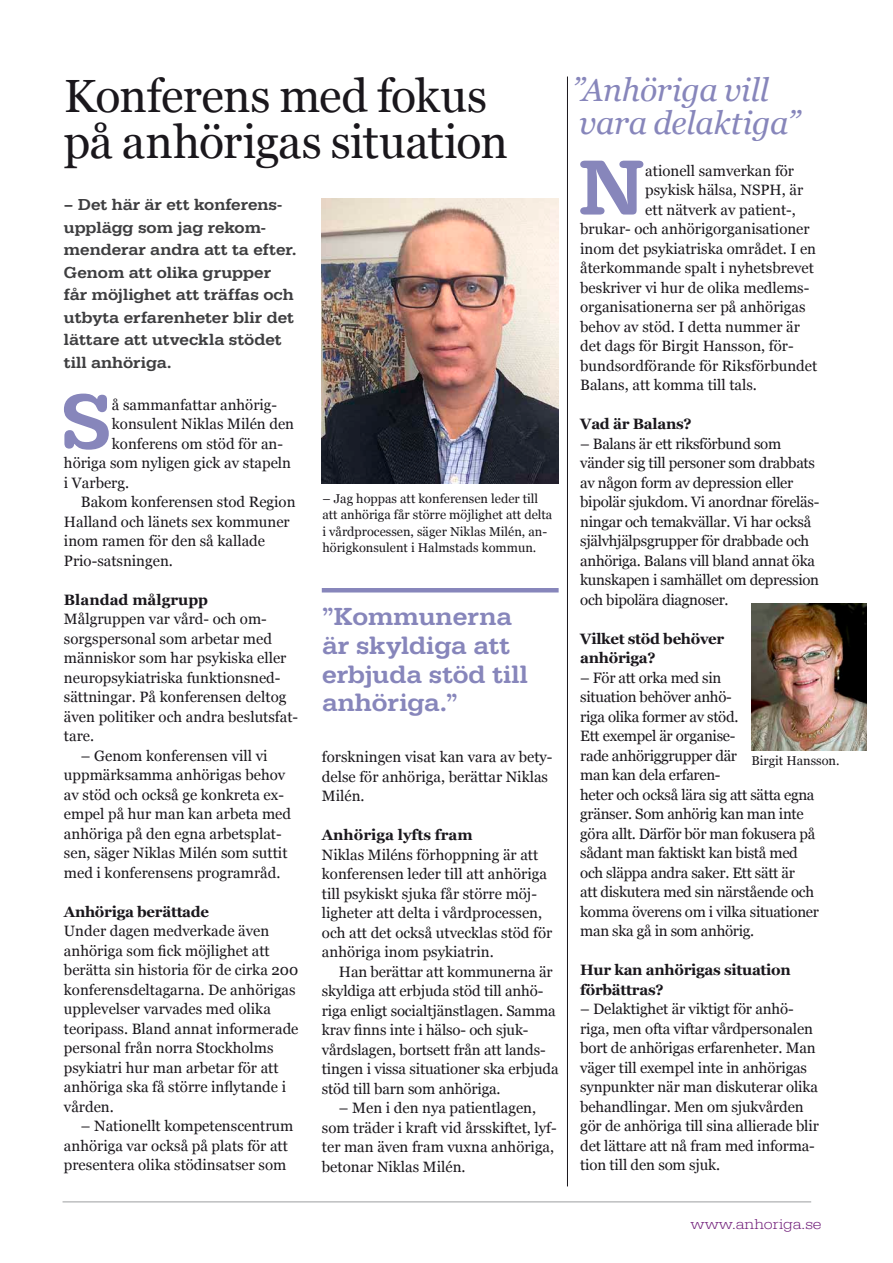
<style>
.page{position:relative;width:893px;height:1263px;background:#fff}
.page>*{position:absolute;margin:0;border:0;box-sizing:border-box;transform-origin:0 0}
.t1{font:500 80.85px "Typewriter URW Wid";color:#8786bb}
.t2{font:46.5px/46.5px "Georgia";letter-spacing:-.015em;color:#1a171c}
.t3{font:italic 32.25px/33.5px "Georgia";letter-spacing:-.01em;color:#8786bb}
.t4{font:500 25.65px/28.7px "Typewriter URW Wid";color:#8786bb}
.t5{font:500 16.5px/22.5px "Typewriter URW Wid";color:#3e3e40}
.t6{font:15px/19.5px "Georgia";color:#1a171c}
.t7{font:15px/19.5px "Georgia";letter-spacing:-.02em;color:#1a171c}
.t8{font:700 15px/19.5px "Georgia";letter-spacing:-.02em;color:#1a171c}
.t9{font:700 15px "Georgia";color:#1a171c}
.t10{font:300 15px "Typewriter URW Ext Wid";color:#701d79}
.t11{font:12.75px/16.5px "Georgia";color:#1a171c}
</style>
<div class="page">
<hr style="left:63px;top:1201px;width:748px;height:1px;background:#9d9ea0">
<hr style="left:567px;top:77px;width:1px;height:1109px;background:#1a171c">
<img style="left:322px;top:199px;width:236px;height:284px">
<hr style="left:322px;top:588px;width:237px;height:4px;background:#8786bb">
<img style="left:751px;top:604px;width:116px;height:147px">
<h2 class="t2" style="left:64px;top:73px;width:446px">Konferens med fokus på anhörigas situation</h2>
<p class="t5" style="left:64px;top:194px;width:234px">– Det här är ett konferens&shy;upplägg som jag rekom&shy;menderar andra att ta efter.<br>Genom att olika grupper får möjlighet att träffas och utbyta erfarenheter blir det lättare att utveckla stödet till anhöriga.</p>
<h1 class="t1" style="left:61px;top:374px;width:53px">S</h1>
<p class="t6" style="left:112px;top:395px;width:167px">å sammanfattar anhörig-</p>
<p class="t6" style="left:112px;top:414px;width:184px">konsulent Niklas Milén den</p>
<p class="t6" style="left:112px;top:434px;width:173px">konferens om stöd för an-</p>
<p class="t6" style="left:64px;top:453px;width:229px">höriga som nyligen gick av stapeln</p>
<p class="t6" style="left:64px;top:473px;width:67px">i Varberg.</p>
<p class="t6" style="left:81px;top:492px;width:216px">Bakom konferensen stod Region</p>
<p class="t6" style="left:64px;top:512px;width:227px">Halland och länets sex kommuner</p>
<p class="t6" style="left:64px;top:531px;width:203px">inom ramen för den så kallade</p>
<p class="t6" style="left:64px;top:551px;width:111px">Prio-satsningen.</p>
<p class="t9" style="left:64px;top:591px;width:146px">Blandad målgrupp</p>
<p class="t6" style="left:64px;top:609px;width:236px">Målgruppen var vård- och om&shy;sorgspersonal som arbetar med människor som har psykiska eller neuropsykiatriska funktionsned&shy;sättningar. På konferensen deltog även politiker och andra beslutsfat&shy;tare.</p>
<p class="t6" style="left:64px;top:746px;width:229px;text-indent:17px">– Genom konferensen vill vi uppmärksamma anhörigas behov av stöd och också ge konkreta ex&shy;empel på hur man kan arbeta med anhöriga på den egna arbetsplat&shy;sen, säger Niklas Milén som suttit med i konferensens programråd.</p>
<p class="t8" style="left:64px;top:902px;width:147px">Anhöriga berättade</p>
<p class="t6" style="left:64px;top:921px;width:236px">Under dagen medverkade även anhöriga som fick möjlighet att berätta sin historia för de cirka 200 konferensdeltagarna. De anhörigas upplevelser varvades med olika teoripass. Bland annat informerade personal från norra Stockholms psykiatri hur man arbetar för att anhöriga ska få större inflytande i vården.</p>
<p class="t6" style="left:64px;top:1116px;width:231px;text-indent:17px">– Nationellt kompetenscentrum anhöriga var också på plats för att presentera olika stödinsatser som</p>
<p class="t11" style="left:322px;top:490px;width:231px">– Jag hoppas att konferensen leder till att anhöriga får större möjlighet att delta i vårdprocessen, säger Niklas Milén, an&shy;hörigkonsulent i Halmstads kommun.</p>
<h3 class="t4" style="left:322px;top:603px;width:207px">”Kommunerna är skyldiga att erbjuda stöd till anhöriga.”</h3>
<p class="t6" style="left:322px;top:748px;width:232px">forskningen visat kan vara av bety&shy;delse för anhöriga, berättar Niklas<br>Milén.</p>
<p class="t9" style="left:322px;top:826px;width:152px">Anhöriga lyfts fram</p>
<p class="t6" style="left:322px;top:845px;width:232px">Niklas Miléns förhoppning är att konferensen leder till att anhöriga till psykiskt sjuka får större möj&shy;ligheter att delta i vårdprocessen, och att det också utvecklas stöd för anhöriga inom psykiatrin.</p>
<p class="t6" style="left:322px;top:962px;width:238px;text-indent:17px">Han berättar att kommunerna är skyldiga att erbjuda stöd till anhö&shy;riga enligt socialtjänstlagen. Samma krav finns inte i hälso- och sjuk&shy;vårdslagen, bortsett från att lands&shy;tingen i vissa situationer ska erbjuda stöd till barn som anhöriga.</p>
<p class="t6" style="left:322px;top:1099px;width:236px;text-indent:17px">– Men i den nya patientlagen, som träder i kraft vid årsskiftet, lyf&shy;ter man även fram vuxna anhöriga, betonar Niklas Milén.</p>
<h3 class="t3" style="left:572px;top:73px;width:229px">”Anhöriga vill vara delaktiga”</h3>
<h1 class="t1" style="left:577px;top:140px;width:69px">N</h1>
<p class="t6" style="left:645px;top:161px;width:150px">ationell samverkan för</p>
<p class="t6" style="left:645px;top:180px;width:159px">psykisk hälsa, NSPH, är</p>
<p class="t6" style="left:645px;top:200px;width:152px">ett nätverk av patient-,</p>
<p class="t6" style="left:580px;top:219px;width:231px">brukar- och anhörigorganisationer</p>
<p class="t6" style="left:580px;top:239px;width:237px">inom det psykiatriska området. I en</p>
<p class="t6" style="left:580px;top:258px;width:235px">återkommande spalt i nyhetsbrevet</p>
<p class="t6" style="left:580px;top:278px;width:231px">beskriver vi hur de olika medlems-</p>
<p class="t6" style="left:580px;top:297px;width:227px">organisationerna ser på anhörigas</p>
<p class="t6" style="left:580px;top:317px;width:221px">behov av stöd. I detta nummer är</p>
<p class="t6" style="left:580px;top:336px;width:215px">det dags för Birgit Hansson, för-</p>
<p class="t6" style="left:580px;top:356px;width:239px">bundsordförande för Riksförbundet</p>
<p class="t6" style="left:580px;top:375px;width:178px">Balans, att komma till tals.</p>
<p class="t8" style="left:580px;top:414px;width:113px">Vad är Balans?</p>
<p class="t7" style="left:580px;top:434px;width:241px">– Balans är ett riksförbund som vänder sig till personer som drabbats av någon form av depression eller bipolär sjukdom. Vi anordnar föreläs&shy;ningar och temakvällar. Vi har också självhjälpsgrupper för drabbade och anhöriga. Balans vill bland annat öka kunskapen i samhället om depression och bipolära diagnoser.</p>
<p class="t8" style="left:580px;top:629px;width:146px">Vilket stöd behöver anhöriga?</p>
<p class="t7" style="left:580px;top:668px;width:240px">– För att orka med sin<br>situation behöver anhö-<br>riga olika former av stöd.<br>Ett exempel är organise-<br>rade anhöriggrupper där<br>man kan dela erfaren-<br>heter och också lära sig att sätta egna gränser. Som anhörig kan man inte göra allt. Därför bör man fokusera på sådant man faktiskt kan bistå med och släppa andra saker. Ett sätt är<br>att diskutera med sin närstående och komma överens om i vilka situationer man ska gå in som anhörig.</p>
<p class="t8" style="left:580px;top:960px;width:212px">Hur kan anhörigas situation förbättras?</p>
<p class="t6" style="left:580px;top:999px;width:240px">– Delaktighet är viktigt för anhö&shy;riga, men ofta viftar vårdpersonalen bort de anhörigas erfarenheter. Man väger till exempel inte in anhörigas synpunkter när man diskuterar olika behandlingar. Men om sjukvården gör de anhöriga till sina allierade blir det lättare att nå fram med informa&shy;tion till den som sjuk.</p>
<p class="t11" style="left:751px;top:753px;width:90px">Birgit Hansson.</p>
<p class="t10" style="left:691px;top:1215px;width:133px">www.anhoriga.se</p>
</div>
